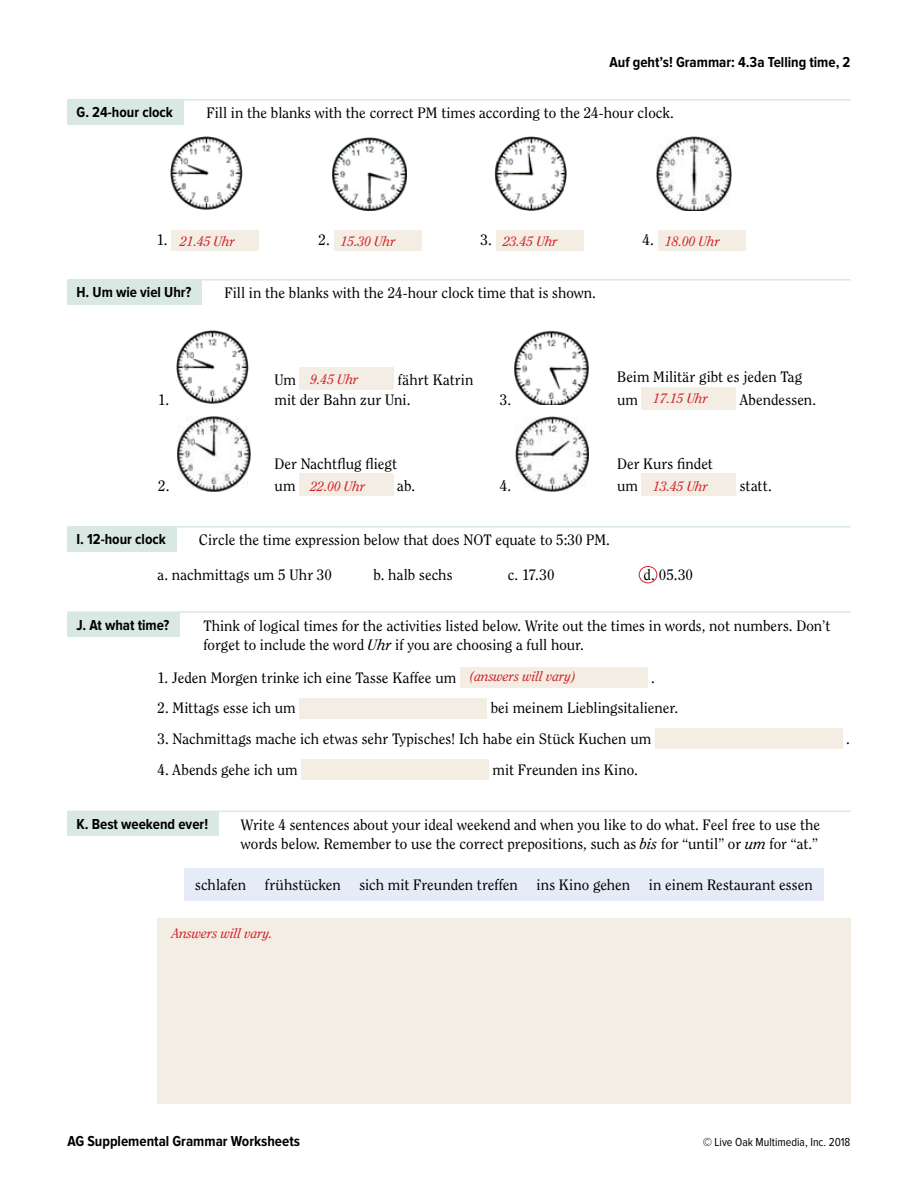
<style>
.page{position:relative;width:918px;height:1188px;background:#fff}
.page>*{position:absolute;margin:0;border:0;box-sizing:border-box;transform-origin:0 0}
.t1{font:15px/19.5px "Clearface Std";color:#000}
.t2{font:700 15px "Proxima Nova Cond";color:#000}
.t3{font:italic 13.5px "Clearface Std";color:#d2232a}
.t4{font:12px "Proxima Nova Cond";color:#000}
.s1{font-style:italic}
</style>
<div class="page">
<img style="left:171px;top:137px;width:72px;height:74px">
<img style="left:333px;top:137px;width:73px;height:74px">
<img style="left:495px;top:137px;width:72px;height:74px">
<img style="left:657px;top:137px;width:74px;height:74px">
<div style="left:172px;top:230px;width:87px;height:20px;background:#f4ede3"></div>
<div style="left:334px;top:230px;width:87px;height:20px;background:#f4ede3"></div>
<div style="left:496px;top:230px;width:87px;height:20px;background:#f4ede3"></div>
<div style="left:658px;top:230px;width:87px;height:20px;background:#f4ede3"></div>
<div style="left:68px;top:100px;width:116px;height:25px;background:#d9e8e4"></div>
<hr style="left:68px;top:99px;width:782px;height:1px;background:#d9e8e4">
<div style="left:68px;top:280px;width:134px;height:25px;background:#d9e8e4"></div>
<hr style="left:68px;top:279px;width:782px;height:1px;background:#d9e8e4">
<img style="left:177px;top:331px;width:72px;height:74px">
<div style="left:300px;top:367px;width:94px;height:23px;background:#f4ede3"></div>
<img style="left:515px;top:331px;width:73px;height:74px">
<div style="left:642px;top:387px;width:94px;height:23px;background:#f4ede3"></div>
<img style="left:177px;top:417px;width:73px;height:74px">
<div style="left:299px;top:473px;width:95px;height:23px;background:#f4ede3"></div>
<img style="left:515px;top:417px;width:73px;height:74px">
<div style="left:642px;top:473px;width:94px;height:23px;background:#f4ede3"></div>
<div style="left:68px;top:527px;width:109px;height:25px;background:#d9e8e4"></div>
<hr style="left:68px;top:526px;width:782px;height:2px;background:#d9e8e4">
<div style="left:68px;top:612px;width:112px;height:25px;background:#d9e8e4"></div>
<hr style="left:68px;top:611px;width:782px;height:2px;background:#d9e8e4">
<div style="left:460px;top:667px;width:188px;height:21px;background:#f4ede3"></div>
<div style="left:300px;top:698px;width:187px;height:20px;background:#f4ede3"></div>
<div style="left:655px;top:729px;width:188px;height:20px;background:#f4ede3"></div>
<div style="left:301px;top:759px;width:188px;height:21px;background:#f4ede3"></div>
<div style="left:68px;top:811px;width:151px;height:25px;background:#d9e8e4"></div>
<hr style="left:68px;top:811px;width:782px;height:1px;background:#d9e8e4">
<div style="left:184px;top:868px;width:640px;height:33px;background:#e5ecf7"></div>
<div style="left:158px;top:918px;width:693px;height:186px;background:#f4ede3"></div>
<div style="left:639px;top:566px;width:18px;height:17px;border:1px solid #d2232a;border-radius:50%"></div>
<p class="t2" style="left:610px;top:55px;width:242px">Auf geht’s! Grammar: 4.3a Telling time, 2</p>
<p class="t2" style="left:76px;top:105px;width:98px">G. 24-hour clock</p>
<p class="t1" style="left:206px;top:103px;width:469px">Fill in the blanks with the correct PM times according to the 24-hour clock.</p>
<p class="t1" style="left:157px;top:230px;width:12px">1.</p>
<p class="t1" style="left:319px;top:230px;width:13px">2.</p>
<p class="t1" style="left:481px;top:230px;width:13px">3.</p>
<p class="t1" style="left:643px;top:230px;width:13px">4.</p>
<p class="t3" style="left:180px;top:233px;width:56px">21.45 Uhr</p>
<p class="t3" style="left:341px;top:233px;width:56px">15.30 Uhr</p>
<p class="t3" style="left:503px;top:233px;width:56px">23.45 Uhr</p>
<p class="t3" style="left:665px;top:233px;width:56px">18.00 Uhr</p>
<p class="t2" style="left:76px;top:286px;width:117px">H. Um wie viel Uhr?</p>
<p class="t1" style="left:224px;top:283px;width:373px">Fill in the blanks with the 24-hour clock time that is shown.</p>
<p class="t1" style="left:158px;top:390px;width:12px">1.</p>
<p class="t3" style="left:311px;top:371px;width:50px">9.45 Uhr</p>
<p class="t1" style="left:275px;top:370px;width:200px;text-indent:123px">fährt Katrin mit der Bahn zur Uni.</p>
<p class="t1" style="left:275px;top:370px;width:23px">Um</p>
<p class="t1" style="left:500px;top:390px;width:13px">3.</p>
<p class="t1" style="left:617px;top:366px;width:187px;line-height:22.5px">Beim Militär gibt es jeden Tag um</p>
<p class="t3" style="left:653px;top:391px;width:56px">17.15 Uhr</p>
<p class="t1" style="left:740px;top:390px;width:78px">Abendessen.</p>
<p class="t1" style="left:158px;top:476px;width:13px">2.</p>
<p class="t1" style="left:275px;top:452px;width:124px;line-height:22.5px">Der Nachtflug fliegt um</p>
<p class="t1" style="left:397px;top:476px;width:19px">ab.</p>
<p class="t1" style="left:500px;top:476px;width:13px">4.</p>
<p class="t3" style="left:311px;top:478px;width:56px">22.00 Uhr</p>
<p class="t1" style="left:617px;top:452px;width:97px;line-height:22.5px">Der Kurs findet um</p>
<p class="t3" style="left:653px;top:478px;width:56px">13.45 Uhr</p>
<p class="t1" style="left:740px;top:476px;width:33px">statt.</p>
<p class="t2" style="left:76px;top:533px;width:91px">I. 12-hour clock</p>
<p class="t1" style="left:199px;top:530px;width:413px">Circle the time expression below that does NOT equate to 5:30 PM.</p>
<p class="t1" style="left:157px;top:565px;width:176px">a. nachmittags um 5 Uhr 30</p>
<p class="t1" style="left:373px;top:565px;width:81px">b. halb sechs</p>
<p class="t1" style="left:508px;top:565px;width:48px">c. 17.30</p>
<p class="t1" style="left:643px;top:565px;width:51px">d. 05.30</p>
<p class="t2" style="left:76px;top:618px;width:94px">J. At what time?</p>
<p class="t1" style="left:203px;top:616px;width:629px">Think of logical times for the activities listed below. Write out the times in words, not numbers. Don’t forget to include the word <span class="s1">Uhr</span> if you are choosing a full hour.</p>
<p class="t1" style="left:158px;top:668px;width:300px">1. Jeden Morgen trinke ich eine Tasse Kaffee um</p>
<p class="t1" style="left:651px;top:668px;width:5px">.</p>
<p class="t1" style="left:157px;top:698px;width:140px">2. Mittags esse ich um</p>
<p class="t1" style="left:491px;top:698px;width:189px">bei meinem Lieblingsitaliener.</p>
<p class="t1" style="left:158px;top:729px;width:495px">3. Nachmittags mache ich etwas sehr Typisches! Ich habe ein Stück Kuchen um</p>
<p class="t1" style="left:846px;top:729px;width:5px">.</p>
<p class="t1" style="left:157px;top:760px;width:142px">4. Abends gehe ich um</p>
<p class="t1" style="left:493px;top:760px;width:147px">mit Freunden ins Kino.</p>
<p class="t3" style="left:470px;top:669px;width:107px">(answers will vary)</p>
<p class="t2" style="left:76px;top:817px;width:133px">K. Best weekend ever!</p>
<p class="t1" style="left:241px;top:815px;width:581px">Write 4 sentences about your ideal weekend and when you like to do what. Feel free to use the words below. Remember to use the correct prepositions, such as <span class="s1">bis</span> for “until” or <span class="s1">um</span> for “at.”</p>
<p class="t1" style="left:195px;top:875px;width:53px">schlafen</p>
<p class="t1" style="left:265px;top:875px;width:77px">frühstücken</p>
<p class="t1" style="left:359px;top:875px;width:160px">sich mit Freunden treffen</p>
<p class="t1" style="left:537px;top:875px;width:95px">ins Kino gehen</p>
<p class="t1" style="left:649px;top:875px;width:165px">in einem Restaurant essen</p>
<p class="t3" style="left:172px;top:925px;width:102px">Answers will vary.</p>
<p class="t2" style="left:68px;top:1134px;width:234px">AG Supplemental Grammar Worksheets</p>
<p class="t4" style="left:703px;top:1136px;width:149px">© Live Oak Multimedia, Inc. 2018</p>
</div>
